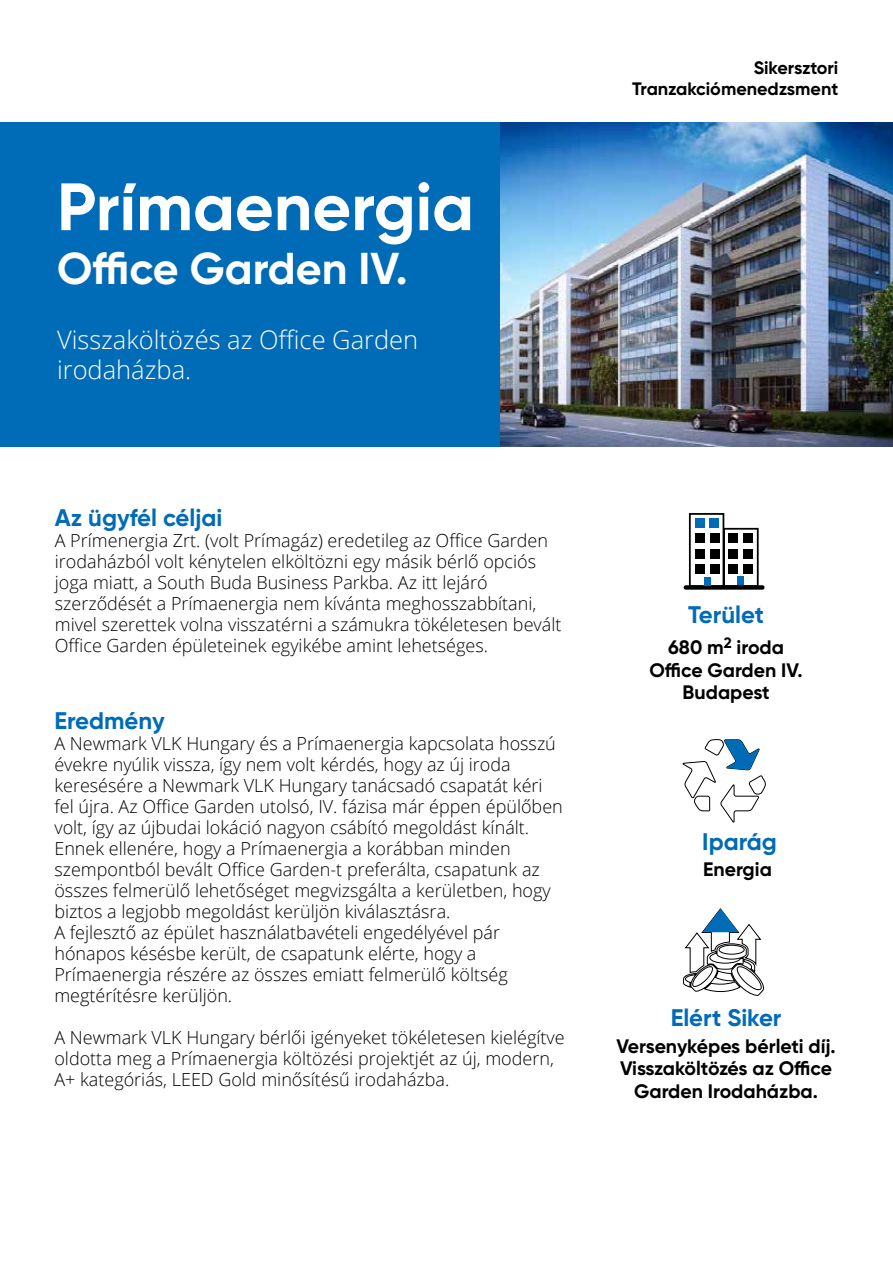
<style>
.page{position:relative;width:893px;height:1263px;background:#fff}
.page>*{position:absolute;margin:0;border:0;box-sizing:border-box;transform-origin:0 0}
.t1{font:700 66.9px "Gilroy";color:#fff}
.t2{font:700 44.55px "Gilroy";color:#fff}
.t3{font:300 25.5px/30.3px "Open Sans";color:#fff}
.t4{font:700 24px "Gilroy";color:#006bb7}
.t5{font:700 19.5px/22.5px "Gilroy";color:#000;text-align:center}
.t6{font:300 18px/21px "Open Sans";color:#000}
.t7{font:700 18px/21.6px "Gilroy";color:#000;text-align:right}
</style>
<div class="page">
<div style="left:0;top:123px;width:893px;height:324px;background:#006bb7"></div>
<img style="left:500px;top:123px;width:393px;height:323px">
<svg style="left:683px;top:908px;width:81px;height:88px"></svg>
<svg style="left:682px;top:739px;width:84px;height:84px"></svg>
<div style="left:689px;top:513px;width:35px;height:74px;border:2px solid #000"></div>
<div style="left:723px;top:528px;width:36px;height:59px;border:2px solid #000"></div>
<div style="left:695px;top:518px;width:10px;height:10px;background:#006bb7"></div>
<div style="left:710px;top:518px;width:9px;height:10px;background:#006bb7"></div>
<div style="left:695px;top:534px;width:10px;height:9px;background:#000"></div>
<div style="left:710px;top:534px;width:9px;height:9px;background:#000"></div>
<div style="left:728px;top:534px;width:10px;height:9px;background:#000"></div>
<div style="left:743px;top:534px;width:9px;height:9px;background:#000"></div>
<div style="left:728px;top:549px;width:10px;height:9px;background:#000"></div>
<div style="left:743px;top:549px;width:9px;height:9px;background:#000"></div>
<div style="left:728px;top:564px;width:10px;height:10px;background:#000"></div>
<div style="left:743px;top:564px;width:9px;height:10px;background:#000"></div>
<div style="left:695px;top:549px;width:10px;height:9px;background:#000"></div>
<div style="left:710px;top:549px;width:9px;height:9px;background:#000"></div>
<div style="left:695px;top:564px;width:10px;height:10px;background:#000"></div>
<div style="left:710px;top:564px;width:9px;height:10px;background:#000"></div>
<div style="left:736px;top:577px;width:7px;height:9px;background:#006bb7"></div>
<div style="left:684px;top:585px;width:81px;height:5px;border:2px solid #000"></div>
<div style="left:709px;top:519px;width:10px;height:9px;background:#006bb7"></div>
<div style="left:703px;top:577px;width:7px;height:8px;background:#006bb7"></div>
<h1 class="t1" style="left:57px;top:165px;width:418px">Prímaenergia</h1>
<h2 class="t2" style="left:57px;top:241px;width:352px">Office Garden IV.</h2>
<h3 class="t3" style="left:57px;top:324px;width:363px">Visszaköltözés az Office Garden irodaházba.</h3>
<h3 class="t4" style="left:55px;top:503px;width:169px">Az ügyfél céljai</h3>
<p class="t6" style="left:55px;top:529px;width:508px">A Prímenergia Zrt. (volt Prímagáz) eredetileg az Office Garden irodaházból volt kénytelen elköltözni egy másik bérlő opciós joga miatt, a South Buda Business Parkba. Az itt lejáró szerződését a Prímaenergia nem kívánta meghosszabbítani, mivel szerettek volna visszatérni a számukra tökéletesen bevált Office Garden épületeinek egyikébe amint lehetséges.</p>
<h3 class="t4" style="left:54px;top:706px;width:112px">Eredmény</h3>
<p class="t6" style="left:54px;top:732px;width:510px">A Newmark VLK Hungary és a Prímaenergia kapcsolata hosszú évekre nyúlik vissza, így nem volt kérdés, hogy az új iroda keresésére a Newmark VLK Hungary tanácsadó csapatát kéri fel újra. Az Office Garden utolsó, IV. fázisa már éppen épülőben volt, így az újbudai lokáció nagyon csábító megoldást kínált.<br>Ennek ellenére, hogy a Prímaenergia a korábban minden szempontból bevált Office Garden-t preferálta, csapatunk az összes felmerülő lehetőséget megvizsgálta a kerületben, hogy biztos a legjobb megoldást kerüljön kiválasztásra.<br>A fejlesztő az épület használatbavételi engedélyével pár hónapos késésbe került, de csapatunk elérte, hogy a Prímaenergia részére az összes emiatt felmerülő költség megtérítésre kerüljön.</p>
<p class="t6" style="left:54px;top:1027px;width:512px">A Newmark VLK Hungary bérlői igényeket tökéletesen kielégítve oldotta meg a Prímaenergia költözési projektjét az új, modern,<br>A+ kategóriás, LEED Gold minősítésű irodaházba.</p>
<p class="t7" style="left:632px;top:56px;width:208px">Sikersztori<br>Tranzakciómenedzsment</p>
<h3 class="t4" style="left:688px;top:599px;width:77px">Terület</h3>
<p class="t5" style="left:649px;top:636px;width:155px">680 m<sup>2</sup> iroda<br>Office Garden IV.<br>Budapest</p>
<h3 class="t4" style="left:702px;top:827px;width:76px">Iparág</h3>
<p class="t5" style="left:703px;top:858px;width:70px">Energia</p>
<h3 class="t4" style="left:671px;top:1002px;width:112px">Elért Siker</h3>
<p class="t5" style="left:616px;top:1034px;width:221px">Versenyképes bérleti díj.<br>Visszaköltözés az Office<br>Garden Irodaházba.</p>
</div>
